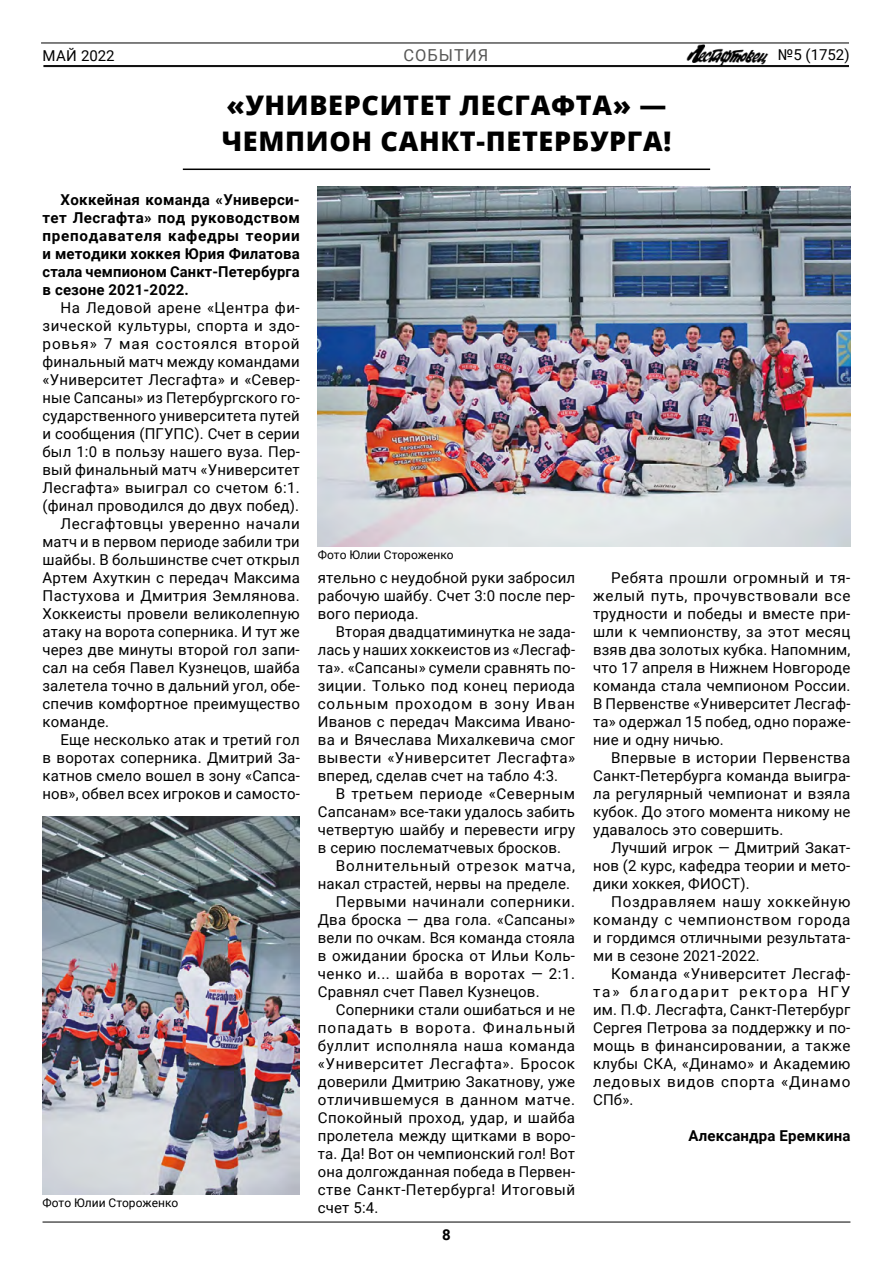
<style>
.page{position:relative;width:893px;height:1263px;background:#fff}
.page>*{position:absolute;margin:0;border:0;box-sizing:border-box;transform-origin:0 0}
.t1{font:800 27px/36px "Open Sans";letter-spacing:.025em;color:#000}
.t2{font:16.5px "Roboto";letter-spacing:.06em;color:#575756}
.t3{font:15px/18px "Roboto";letter-spacing:.01em;color:#000;text-align:justify}
.t4{font:700 15px/18px "Roboto";letter-spacing:.01em;color:#000;text-align:justify}
.t5{font:15px "Roboto";letter-spacing:.035em;color:#000}
.t6{font:15px "Roboto";letter-spacing:.03em;color:#000}
.t7{font:15px "Roboto";letter-spacing:.04em;color:#000}
.t8{font:15px "Roboto";letter-spacing:.06em;color:#000}
.t9{font:15px "Roboto";letter-spacing:.05em;color:#000}
.t10{font:15px "Roboto";letter-spacing:.065em;color:#000}
.t11{font:12px "Roboto";color:#000}
</style>
<div class="page">
<hr style="left:183px;top:169px;width:527px;height:1px;background:#000">
<hr style="left:43px;top:65px;width:806px;height:1px;background:#000">
<hr style="left:43px;top:66px;width:806px;height:1px;background:#000">
<hr style="left:41px;top:43px;width:808px;height:1px;background:#000">
<img style="left:687px;top:44px;width:81px;height:21px">
<hr style="left:43px;top:1222px;width:807px;height:1px;background:#000">
<img style="left:318px;top:187px;width:532px;height:360px">
<img style="left:43px;top:817px;width:257px;height:378px">
<p class="t3" style="left:42px;top:46px;width:74px">МАЙ 2022</p>
<p class="t3" style="left:778px;top:45px;width:73px">№5 (1752)</p>
<p class="t2" style="left:403px;top:43px;width:86px">СОБЫТИЯ</p>
<h1 class="t1" style="left:222px;top:85px;width:451px">«УНИВЕРСИТЕТ ЛЕСГАФТА» —<br>ЧЕМПИОН САНКТ-ПЕТЕРБУРГА!</h1>
<p class="t4" style="left:43px;top:190px;width:259px;text-indent:18px">Хоккейная команда «Универси&shy;тет Лесгафта» под руководством преподавателя кафедры теории и методики хоккея Юрия Филатова стала чемпионом Санкт-Петербурга в сезоне 2021-2022.</p>
<p class="t5" style="left:61px;top:297px;width:241px">На Ледовой арене «Центра фи-</p>
<p class="t6" style="left:43px;top:315px;width:259px">зической культуры, спорта и здо-</p>
<p class="t8" style="left:43px;top:333px;width:259px">ровья» 7 мая состоялся второй</p>
<p class="t3" style="left:43px;top:352px;width:259px">финальный матч между командами</p>
<p class="t3" style="left:43px;top:370px;width:259px">«Университет Лесгафта» и «Север-</p>
<p class="t3" style="left:43px;top:388px;width:259px">ные Сапсаны» из Петербургского го-</p>
<p class="t3" style="left:43px;top:406px;width:259px">сударственного университета путей</p>
<p class="t3" style="left:43px;top:424px;width:259px">и сообщения (ПГУПС). Счет в серии</p>
<p class="t3" style="left:43px;top:442px;width:259px">был 1:0 в пользу нашего вуза. Пер-</p>
<p class="t3" style="left:43px;top:460px;width:259px">вый финальный матч «Университет</p>
<p class="t3" style="left:43px;top:478px;width:259px">Лесгафта» выиграл со счетом 6:1.</p>
<p class="t3" style="left:43px;top:496px;width:258px">(финал проводился до двух побед).</p>
<p class="t5" style="left:61px;top:513px;width:241px">Лесгафтовцы уверенно начали</p>
<p class="t3" style="left:43px;top:532px;width:259px">матч и в первом периоде забили три</p>
<p class="t3" style="left:43px;top:550px;width:259px">шайбы. В большинстве счет открыл</p>
<p class="t3" style="left:43px;top:568px;width:259px">Артем Ахуткин с передач Максима</p>
<p class="t6" style="left:43px;top:585px;width:259px">Пастухова и Дмитрия Землянова.</p>
<p class="t3" style="left:43px;top:604px;width:259px">Хоккеисты провели великолепную</p>
<p class="t3" style="left:43px;top:622px;width:259px">атаку на ворота соперника. И тут же</p>
<p class="t3" style="left:43px;top:640px;width:259px">через две минуты второй гол запи-</p>
<p class="t3" style="left:43px;top:658px;width:259px">сал на себя Павел Кузнецов, шайба</p>
<p class="t3" style="left:43px;top:676px;width:259px">залетела точно в дальний угол, обе-</p>
<p class="t3" style="left:43px;top:694px;width:259px">спечив комфортное преимущество</p>
<p class="t3" style="left:43px;top:712px;width:68px">команде.</p>
<p class="t3" style="left:61px;top:730px;width:241px">Еще несколько атак и третий гол</p>
<p class="t3" style="left:43px;top:748px;width:259px">в воротах соперника. Дмитрий За-</p>
<p class="t3" style="left:43px;top:766px;width:259px">катнов смело вошел в зону «Сапса-</p>
<p class="t3" style="left:43px;top:784px;width:259px">нов», обвел всех игроков и самосто-</p>
<p class="t11" style="left:43px;top:1194px;width:137px">Фото Юлии Стороженко</p>
<p class="t11" style="left:318px;top:546px;width:137px">Фото Юлии Стороженко</p>
<p class="t3" style="left:318px;top:568px;width:259px">ятельно с неудобной руки забросил рабочую шайбу. Счет 3:0 после пер&shy;вого периода.</p>
<p class="t3" style="left:318px;top:622px;width:259px;text-indent:18px">Вторая двадцатиминутка не зада&shy;лась у наших хоккеистов из «Лесгаф&shy;та». «Сапсаны» сумели сравнять по&shy;зиции. Только под конец периода сольным проходом в зону Иван Иванов с передач Максима Ивано&shy;ва и Вячеслава Михалкевича смог вывести «Университет Лесгафта» вперед, сделав счет на табло 4:3.</p>
<p class="t5" style="left:336px;top:783px;width:241px">В третьем периоде «Северным</p>
<p class="t3" style="left:318px;top:802px;width:259px">Сапсанам» все-таки удалось забить</p>
<p class="t3" style="left:318px;top:820px;width:259px">четвертую шайбу и перевести игру</p>
<p class="t3" style="left:318px;top:838px;width:245px">в серию послематчевых бросков.</p>
<p class="t9" style="left:336px;top:855px;width:241px">Волнительный отрезок матча,</p>
<p class="t3" style="left:318px;top:874px;width:254px">накал страстей, нервы на пределе.</p>
<p class="t5" style="left:336px;top:891px;width:241px">Первыми начинали соперники.</p>
<p class="t3" style="left:318px;top:910px;width:259px">Два броска — два гола. «Сапсаны»</p>
<p class="t3" style="left:318px;top:928px;width:259px">вели по очкам. Вся команда стояла</p>
<p class="t3" style="left:318px;top:946px;width:259px">в ожидании броска от Ильи Коль-</p>
<p class="t5" style="left:318px;top:963px;width:259px">ченко и... шайба в воротах — 2:1.</p>
<p class="t3" style="left:318px;top:982px;width:223px">Сравнял счет Павел Кузнецов.</p>
<p class="t3" style="left:336px;top:1000px;width:241px">Соперники стали ошибаться и не</p>
<p class="t10" style="left:318px;top:1017px;width:259px">попадать в ворота. Финальный</p>
<p class="t7" style="left:318px;top:1035px;width:259px">буллит исполняла наша команда</p>
<p class="t7" style="left:318px;top:1053px;width:259px">«Университет Лесгафта». Бросок</p>
<p class="t3" style="left:318px;top:1072px;width:259px">доверили Дмитрию Закатнову, уже</p>
<p class="t7" style="left:318px;top:1089px;width:259px">отличившемуся в данном матче.</p>
<p class="t3" style="left:318px;top:1108px;width:259px">Спокойный проход, удар, и шайба</p>
<p class="t3" style="left:318px;top:1126px;width:259px">пролетела между щитками в воро-</p>
<p class="t3" style="left:318px;top:1144px;width:259px">та. Да! Вот он чемпионский гол! Вот</p>
<p class="t3" style="left:318px;top:1162px;width:259px">она долгожданная победа в Первен-</p>
<p class="t6" style="left:318px;top:1179px;width:259px">стве Санкт-Петербурга! Итоговый</p>
<p class="t3" style="left:318px;top:1198px;width:62px">счет 5:4.</p>
<p class="t4" style="left:442px;top:1225px;width:10px">8</p>
<p class="t3" style="left:593px;top:568px;width:259px;text-indent:18px">Ребята прошли огромный и тя&shy;желый путь, прочувствовали все трудности и победы и вместе при&shy;шли к чемпионству, за этот месяц взяв два золотых кубка. Напомним, что 17 апреля в Нижнем Новгороде команда стала чемпионом России.<br>В Первенстве «Университет Лесгаф&shy;та» одержал 15 побед, одно пораже&shy;ние и одну ничью.</p>
<p class="t3" style="left:593px;top:748px;width:259px;text-indent:18px">Впервые в истории Первенства Санкт-Петербурга команда выигра&shy;ла регулярный чемпионат и взяла кубок. До этого момента никому не удавалось это совершить.</p>
<p class="t3" style="left:593px;top:838px;width:259px;text-indent:18px">Лучший игрок — Дмитрий Закат&shy;нов (2 курс, кафедра теории и мето&shy;дики хоккея, ФИОСТ).</p>
<p class="t3" style="left:593px;top:892px;width:259px;text-indent:18px">Поздравляем нашу хоккейную команду с чемпионством города и гордимся отличными результата&shy;ми в сезоне 2021-2022.</p>
<p class="t3" style="left:593px;top:964px;width:259px;text-indent:18px">Команда «Университет Лесгаф&shy;та» благодарит ректора НГУ им. П.Ф. Лесгафта, Санкт-Петербург Сергея Петрова за поддержку и по&shy;мощь в финансировании, а также клубы СКА, «Динамо» и Академию ледовых видов спорта «Динамо СПб».</p>
<p class="t4" style="left:689px;top:1126px;width:163px">Александра Еремкина</p>
</div>
